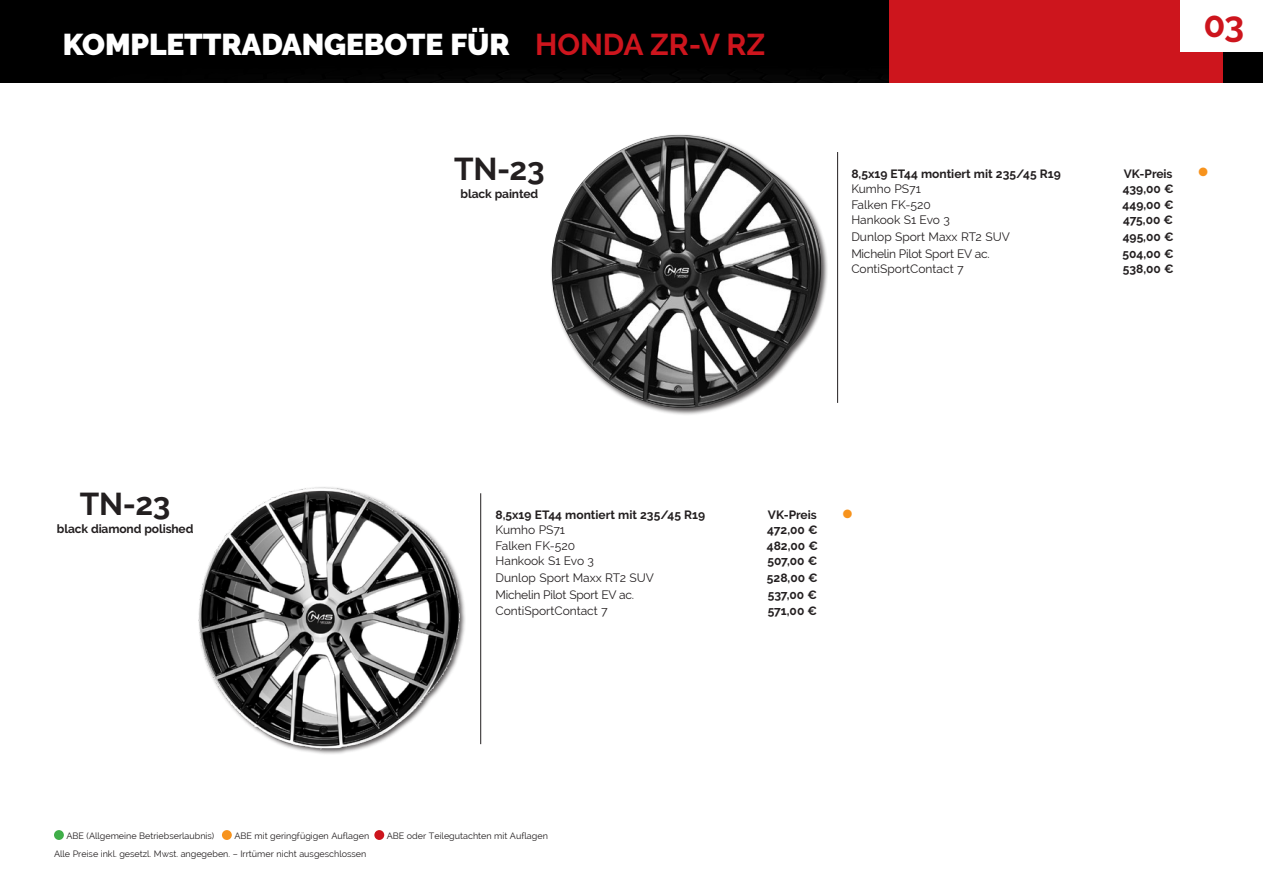
<style>
.page{position:relative;width:1263px;height:893px;background:#fff}
.page>*{position:absolute;margin:0;border:0;box-sizing:border-box;transform-origin:0 0}
.t1{font:700 36px "Raleway";color:#cd151d}
.t2{font:700 31.5px "Raleway";letter-spacing:-.01em;color:#231f20}
.t3{font:900 30px "Raleway";letter-spacing:-.005em;color:#fff}
.t4{font:700 12px "Raleway";color:#231f20}
.t5{font:12px "Raleway";color:#231f20}
.t6{font:12px "Raleway";letter-spacing:-.02em;color:#231f20}
.t7{font:12px "Zapf Dingbats ITC";color:#f7931d}
.t8{font:9px "Raleway";color:#231f20}
.s1{font-weight:700;color:#cd151d}
</style>
<div class="page">
<div style="left:0;top:0;width:1263px;height:83px;background:#000"></div>
<div style="left:889px;top:0;width:333px;height:83px;background:#cd151d"></div>
<div style="left:198px;top:486px;width:269px;height:270px;background:#231f20;opacity:.75"></div>
<img style="left:198px;top:486px;width:265px;height:266px">
<hr style="left:480px;top:493px;width:1px;height:251px;background:#231f20">
<hr style="left:837px;top:152px;width:1px;height:251px;background:#231f20">
<div style="left:550px;top:133px;width:279px;height:283px;background:#231f20;opacity:.75"></div>
<img style="left:550px;top:135px;width:278px;height:275px">
<div style="left:54px;top:830px;width:10px;height:10px;background:#40ae49;border-radius:50%"></div>
<div style="left:222px;top:830px;width:10px;height:10px;background:#f7931d;border-radius:50%"></div>
<div style="left:374px;top:830px;width:10px;height:10px;background:#cd151d;border-radius:50%"></div>
<div style="left:1181px;top:0;width:82px;height:51px;background:#fff"></div>
<h3 class="t3" style="left:63px;top:27px;width:704px">KOMPLETTRADANGEBOTE FÜR <span class="s1">HONDA ZR-V RZ</span></h3>
<h2 class="t2" style="left:454px;top:151px;width:92px">TN-23</h2>
<p class="t4" style="left:461px;top:187px;width:79px">black painted</p>
<h1 class="t1" style="left:1203px;top:4px;width:42px">03</h1>
<p class="t4" style="left:851px;top:166px;width:211px">8,5x19 ET44 montiert mit 235/45 R19</p>
<p class="t4" style="left:1124px;top:166px;width:50px">VK-Preis</p>
<p class="t7" style="left:1198px;top:167px;width:11px">●</p>
<p class="t5" style="left:851px;top:182px;width:71px">Kumho PS71</p>
<p class="t4" style="left:1123px;top:182px;width:52px">439,00 €</p>
<p class="t5" style="left:851px;top:197px;width:81px">Falken FK-520</p>
<p class="t4" style="left:1123px;top:197px;width:53px">449,00 €</p>
<p class="t5" style="left:851px;top:213px;width:100px">Hankook S1 Evo 3</p>
<p class="t4" style="left:1123px;top:213px;width:52px">475,00 €</p>
<p class="t5" style="left:851px;top:230px;width:160px">Dunlop Sport Maxx RT2 SUV</p>
<p class="t4" style="left:1123px;top:230px;width:52px">495,00 €</p>
<p class="t6" style="left:851px;top:247px;width:140px">Michelin Pilot Sport EV ac.</p>
<p class="t4" style="left:1122px;top:247px;width:53px">504,00 €</p>
<p class="t5" style="left:851px;top:262px;width:114px">ContiSportContact 7</p>
<p class="t4" style="left:1123px;top:262px;width:52px">538,00 €</p>
<h2 class="t2" style="left:80px;top:486px;width:92px">TN-23</h2>
<p class="t4" style="left:57px;top:522px;width:138px">black diamond polished</p>
<p class="t4" style="left:496px;top:507px;width:211px">8,5x19 ET44 montiert mit 235/45 R19</p>
<p class="t4" style="left:768px;top:507px;width:50px">VK-Preis</p>
<p class="t7" style="left:843px;top:508px;width:11px">●</p>
<p class="t5" style="left:496px;top:523px;width:71px">Kumho PS71</p>
<p class="t4" style="left:767px;top:523px;width:52px">472,00 €</p>
<p class="t5" style="left:496px;top:538px;width:81px">Falken FK-520</p>
<p class="t4" style="left:767px;top:539px;width:53px">482,00 €</p>
<p class="t5" style="left:496px;top:554px;width:100px">Hankook S1 Evo 3</p>
<p class="t4" style="left:767px;top:554px;width:51px">507,00 €</p>
<p class="t5" style="left:496px;top:571px;width:160px">Dunlop Sport Maxx RT2 SUV</p>
<p class="t4" style="left:767px;top:571px;width:52px">528,00 €</p>
<p class="t6" style="left:496px;top:588px;width:140px">Michelin Pilot Sport EV ac.</p>
<p class="t4" style="left:768px;top:588px;width:51px">537,00 €</p>
<p class="t5" style="left:496px;top:603px;width:114px">ContiSportContact 7</p>
<p class="t4" style="left:768px;top:603px;width:51px">571,00 €</p>
<p class="t8" style="left:66px;top:830px;width:149px">ABE (Allgemeine Betriebserlaubnis)</p>
<p class="t8" style="left:234px;top:830px;width:136px">ABE mit geringfügigen Auflagen</p>
<p class="t8" style="left:387px;top:830px;width:163px">ABE oder Teilegutachten mit Auflagen</p>
<p class="t8" style="left:54px;top:849px;width:314px">Alle Preise inkl. gesetzl. Mwst. angegeben. – Irrtümer nicht ausgeschlossen</p>
</div>
